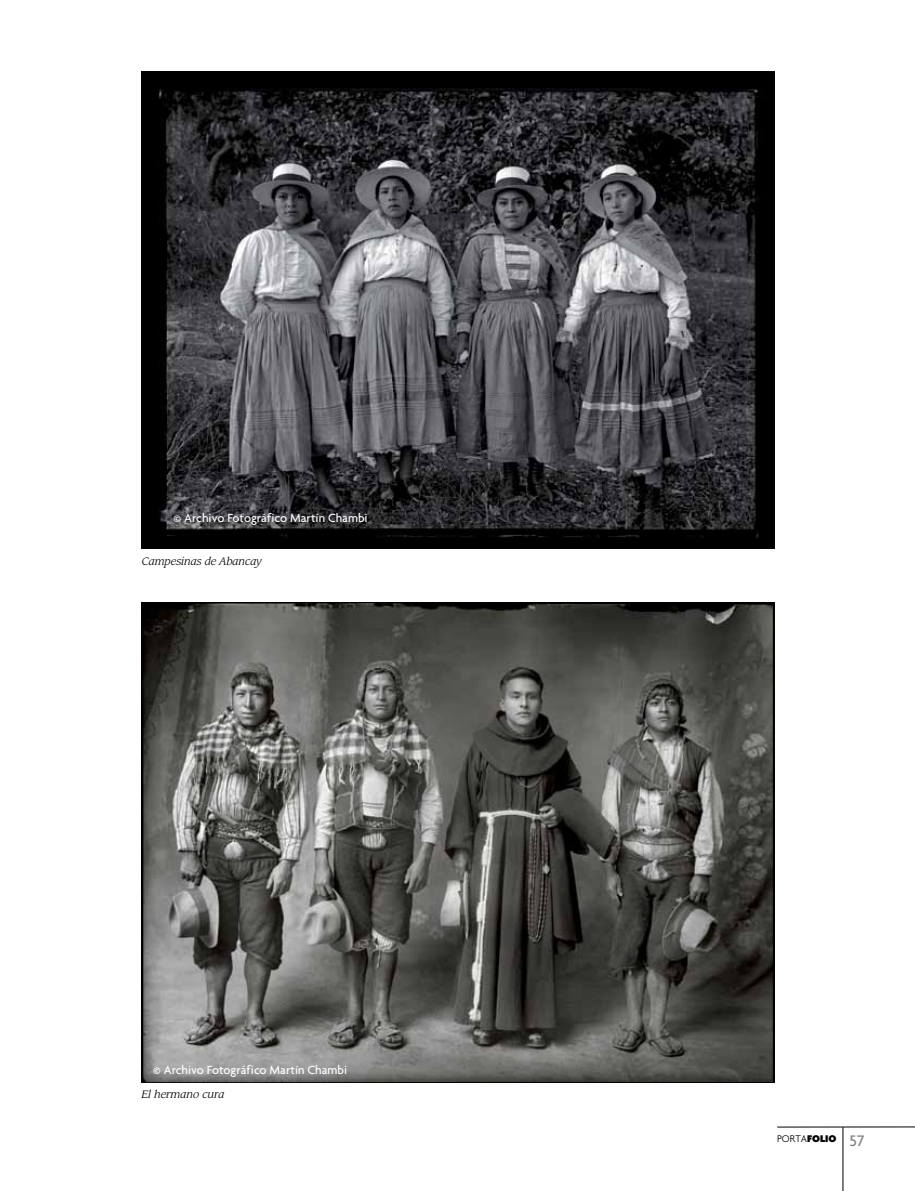
<style>
.page{position:relative;width:915px;height:1191px;background:#fff}
.page>*{position:absolute;margin:0;border:0;box-sizing:border-box;transform-origin:0 0}
.t1{font:500 12.75px "Agenda";color:#fff}
.t2{font:italic 10.5px "Leawood";color:#000}
.t3{font:300 10.5px "Agenda";color:#000}
.s1{font-weight:900}
.s2{font-weight:500;font-size:16.5px;color:#808285}
</style>
<div class="page">
<hr style="left:842px;top:1127px;width:1px;height:64px;background:#000">
<hr style="left:777px;top:1126px;width:137px;height:1px;background:#000">
<img style="left:141px;top:603px;width:633px;height:479px">
<img style="left:141px;top:72px;width:633px;height:476px">
<p class="t1" style="left:173px;top:510px;width:195px">© Archivo Fotográfico Martín Chambi</p>
<p class="t2" style="left:142px;top:555px;width:121px">Campesinas de Abancay</p>
<p class="t1" style="left:153px;top:1061px;width:195px">© Archivo Fotográfico Martín Chambi</p>
<p class="t2" style="left:141px;top:1087px;width:85px">El hermano cura</p>
<p class="t3" style="left:776px;top:1132px;width:89px">PORTA<span class="s1">FOLIO</span> <span class="s2">57</span></p>
</div>
